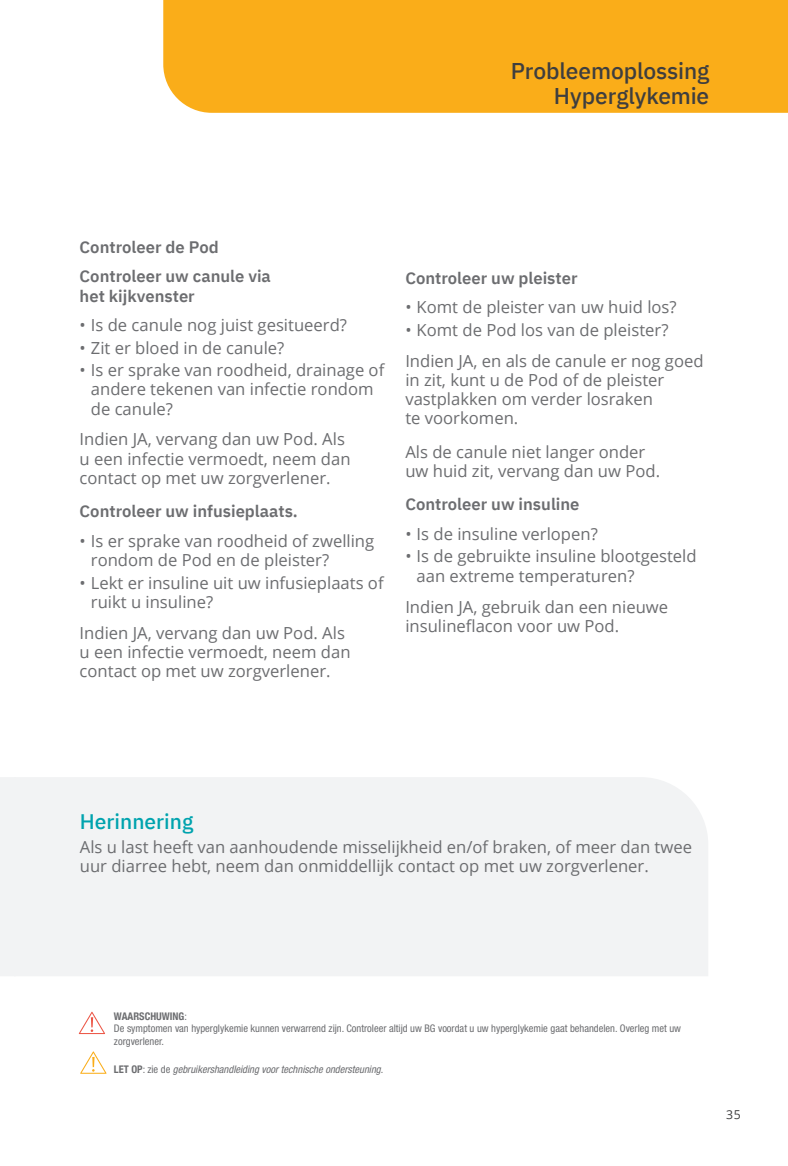
<style>
.page{position:relative;width:788px;height:1166px;background:#fff}
.page>*{position:absolute;margin:0;border:0;box-sizing:border-box;transform-origin:0 0}
.Header_Small_Right{font:500 22.75px/25.4px "IBM Plex Sans";letter-spacing:-.005em;color:#3e3e3f;text-align:right}
.Subhead__Callout{font:500 21px "IBM Plex Sans";color:#00a3ae}
.Body_Copy{font:16.62px/19.2px "Open Sans";color:#6c6d70}
.Semibold_Subhead{font:600 16.62px/19.2px "IBM Plex Sans";color:#6c6d70}
.t1{font:12.25px "Open Sans";color:#3e3e3f}
.Legal{font:condensed 10.5px/12.6px "Helvetica Neue LT Std";color:#6c6d70}
.Legal-2{font:italic condensed 10.5px "Helvetica Neue LT Std";color:#6c6d70}
.Legal-3{font:700 condensed 10.5px "Helvetica Neue";color:#6c6d70}
.s1{font-family:"Helvetica Neue LT Std";font-weight:400}
.s2{font-family:"Helvetica Neue";font-weight:700;font-style:normal}
.s3{font-style:normal}
</style>
<div class="page">
<div style="left:163px;top:0;width:625px;height:113px;background:#faad19"></div>
<div style="left:0;top:777px;width:14px;height:199px;background:#f2f3f4"></div>
<div style="left:14px;top:777px;width:694px;height:199px;background:#f2f3f4"></div>
<svg style="left:80px;top:1051px;width:26px;height:22px"></svg>
<svg style="left:79px;top:1011px;width:26px;height:23px"></svg>
<p class="Header_Small_Right" style="left:510px;top:56px;width:200px">Probleemoplossing<br>Hyperglykemie</p>
<p class="Semibold_Subhead" style="left:80px;top:236px;width:140px">Controleer de Pod</p>
<p class="Semibold_Subhead" style="left:80px;top:265px;width:193px">Controleer uw canule via het kijkvenster</p>
<p class="Body_Copy" style="left:80px;top:315px;width:269px">• Is de canule nog juist gesitueerd?</p>
<p class="Body_Copy" style="left:80px;top:337px;width:206px">• Zit er bloed in de canule?</p>
<p class="Body_Copy" style="left:91px;top:360px;width:295px;text-indent:-11px">• Is er sprake van roodheid, drainage of andere tekenen van infectie rondom de canule?</p>
<p class="Body_Copy" style="left:80px;top:429px;width:272px">Indien JA, vervang dan uw Pod. Als u een infectie vermoedt, neem dan contact op met uw zorgverlener.</p>
<p class="Semibold_Subhead" style="left:80px;top:500px;width:220px">Controleer uw infusieplaats.</p>
<p class="Body_Copy" style="left:91px;top:531px;width:285px;text-indent:-11px">• Is er sprake van roodheid of zwelling rondom de Pod en de pleister?</p>
<p class="Body_Copy" style="left:91px;top:572px;width:294px;text-indent:-11px">• Lekt er insuline uit uw infusieplaats of ruikt u insuline?</p>
<p class="Body_Copy" style="left:80px;top:623px;width:272px">Indien JA, vervang dan uw Pod. Als u een infectie vermoedt, neem dan contact op met uw zorgverlener.</p>
<p class="Semibold_Subhead" style="left:405px;top:267px;width:174px">Controleer uw pleister</p>
<p class="Body_Copy" style="left:405px;top:297px;width:273px">• Komt de pleister van uw huid los?</p>
<p class="Body_Copy" style="left:405px;top:319px;width:264px">• Komt de Pod los van de pleister?</p>
<p class="Body_Copy" style="left:405px;top:350px;width:300px">Indien JA, en als de canule er nog goed in zit, kunt u de Pod of de pleister vastplakken om verder losraken<br>te voorkomen.</p>
<p class="Body_Copy" style="left:405px;top:441px;width:256px">Als de canule niet langer onder uw huid zit, vervang dan uw Pod.</p>
<p class="Semibold_Subhead" style="left:405px;top:493px;width:176px">Controleer uw insuline</p>
<p class="Body_Copy" style="left:405px;top:524px;width:194px">• Is de insuline verlopen?</p>
<p class="Body_Copy" style="left:416px;top:546px;width:281px;text-indent:-11px">• Is de gebruikte insuline blootgesteld aan extreme temperaturen?</p>
<p class="Body_Copy" style="left:405px;top:596px;width:264px">Indien JA, gebruik dan een nieuwe insulineflacon voor uw Pod.</p>
<p class="Subhead__Callout" style="left:80px;top:804px;width:115px">Herinnering</p>
<p class="Body_Copy" style="left:80px;top:837px;width:613px">Als u last heeft van aanhoudende misselijkheid en/of braken, of meer dan twee uur diarree hebt, neem dan onmiddellijk contact op met uw zorgverlener.</p>
<p class="Legal-3" style="left:114px;top:1007px;width:74px">WAARSCHUWING<span class="s1">:</span></p>
<p class="Legal" style="left:114px;top:1022px;width:568px">De symptomen van hyperglykemie kunnen verwarrend zijn. Controleer altijd uw BG voordat u uw hyperglykemie gaat behandelen. Overleg met uw zorgverlener.</p>
<p class="Legal-2" style="left:114px;top:1063px;width:271px"><span class="s2">LET OP</span><span class="s3">: zie de</span> gebruikershandleiding voor technische ondersteuning<span class="s3">.</span></p>
<p class="t1" style="left:726px;top:1105px;width:16px">35</p>
</div>
